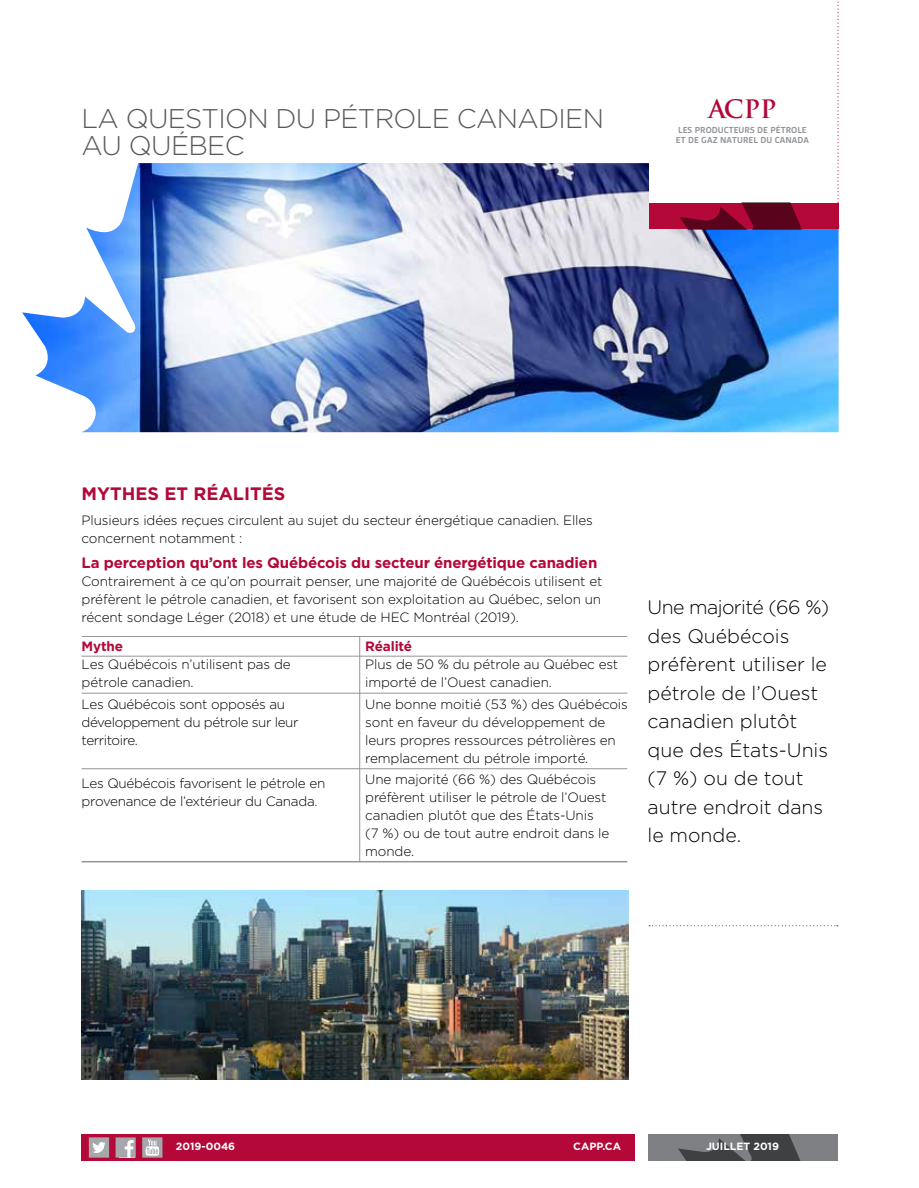
<style>
.page{position:relative;width:919px;height:1188px;background:#fff}
.page>*{position:absolute;margin:0;border:0;box-sizing:border-box;transform-origin:0 0}
.t1{font:300 27px/27px "Gotham";letter-spacing:-.025em;color:#58595b}
.t2{font:700 24.75px "Trajan Pro";color:#b30838}
.t3{font:300 19.5px/28.5px "Gotham";color:#000}
.t4{font:700 18px "Gotham";color:#b30838}
.t5{font:700 15px "Gotham";letter-spacing:-.01em;color:#b30838}
.t6{font:300 13.5px/18px "Gotham";letter-spacing:-.01em;color:#000}
.t7{font:300 13.5px/18px "Gotham";letter-spacing:-.03em;color:#000}
.t8{font:700 13.5px "Gotham";letter-spacing:-.01em;color:#b30838}
.t9{font:700 10.5px "Gotham";color:#fff}
.t10{font:700 9.3px/9.3px "Gesta";letter-spacing:.01em;color:#939598}
</style>
<div class="page">
<img style="left:22px;top:163px;width:816px;height:269px">
<div style="left:649px;top:202px;width:189px;height:28px;background:#b30838"></div>
<div style="left:648px;top:1134px;width:189px;height:27px;background:#7e8083"></div>
<svg style="left:678px;top:1134px;width:123px;height:27px"></svg>
<div style="left:82px;top:1134px;width:553px;height:27px;background:#b30838"></div>
<svg style="left:142px;top:1137px;width:20px;height:21px"></svg>
<svg style="left:116px;top:1137px;width:20px;height:21px"></svg>
<svg style="left:89px;top:1137px;width:20px;height:21px"></svg>
<svg style="left:649px;top:925px;width:189px;height:1px"></svg>
<div style="left:649px;top:0;width:193px;height:202px;background:#fff"></div>
<svg style="left:837px;top:1px;width:2px;height:226px"></svg>
<svg style="left:679px;top:202px;width:151px;height:28px"></svg>
<hr style="left:82px;top:693px;width:545px;height:1px;background:#939598">
<hr style="left:82px;top:768px;width:545px;height:1px;background:#939598">
<hr style="left:82px;top:861px;width:545px;height:1px;background:#939598">
<hr style="left:82px;top:656px;width:545px;height:1px;background:#939598">
<hr style="left:82px;top:636px;width:545px;height:1px;background:#939598">
<hr style="left:359px;top:636px;width:1px;height:226px;background:#939598">
<img style="left:82px;top:890px;width:546px;height:189px">
<h1 class="t1" style="left:82px;top:104px;width:524px">LA QUESTION DU PÉTROLE CANADIEN<br>AU QUÉBEC</h1>
<h2 class="t2" style="left:708px;top:94px;width:69px">ACPP</h2>
<p class="t10" style="left:676px;top:126px;width:135px">LES PRODUCTEURS DE PÉTROLE<br>ET DE GAZ NATUREL DU CANADA</p>
<h3 class="t4" style="left:82px;top:482px;width:205px">MYTHES ET RÉALITÉS</h3>
<p class="t6" style="left:82px;top:511px;width:513px">Plusieurs idées reçues circulent au sujet du secteur énergétique canadien. Elles concernent notamment :</p>
<p class="t5" style="left:82px;top:553px;width:517px">La perception qu’ont les Québécois du secteur énergétique canadien</p>
<p class="t6" style="left:82px;top:572px;width:522px;text-align:justify">Contrairement à ce qu’on pourrait penser, une majorité de Québécois utilisent et préfèrent le pétrole canadien, et favorisent son exploitation au Québec, selon un récent sondage Léger (2018) et une étude de HEC Montréal (2019).</p>
<p class="t8" style="left:82px;top:638px;width:43px">Mythe</p>
<p class="t6" style="left:82px;top:655px;width:211px">Les Québécois n’utilisent pas de pétrole canadien.</p>
<p class="t7" style="left:82px;top:695px;width:218px">Les Québécois sont opposés au développement du pétrole sur leur territoire.</p>
<p class="t6" style="left:82px;top:774px;width:245px">Les Québécois favorisent le pétrole en provenance de l’extérieur du Canada.</p>
<p class="t8" style="left:365px;top:638px;width:48px">Réalité</p>
<p class="t6" style="left:365px;top:655px;width:254px">Plus de 50 % du pétrole au Québec est importé de l’Ouest canadien.</p>
<p class="t6" style="left:365px;top:695px;width:264px">Une bonne moitié (53 %) des Québécois sont en faveur du développement de leurs propres ressources pétrolières en remplacement du pétrole importé.</p>
<p class="t6" style="left:365px;top:770px;width:246px">Une majorité (66 %) des Québécois préfèrent utiliser le pétrole de l’Ouest canadien plutôt que des États-Unis (7 %) ou de tout autre endroit dans le monde.</p>
<h3 class="t3" style="left:647px;top:592px;width:183px">Une majorité (66 %) des Québécois préfèrent utiliser le pétrole de l’Ouest canadien plutôt que des États-Unis (7 %) ou de tout autre endroit dans le monde.</h3>
<p class="t9" style="left:176px;top:1140px;width:61px">2019-0046</p>
<p class="t9" style="left:573px;top:1140px;width:49px">CAPP.CA</p>
<p class="t9" style="left:706px;top:1140px;width:74px">JUILLET 2019</p>
</div>
